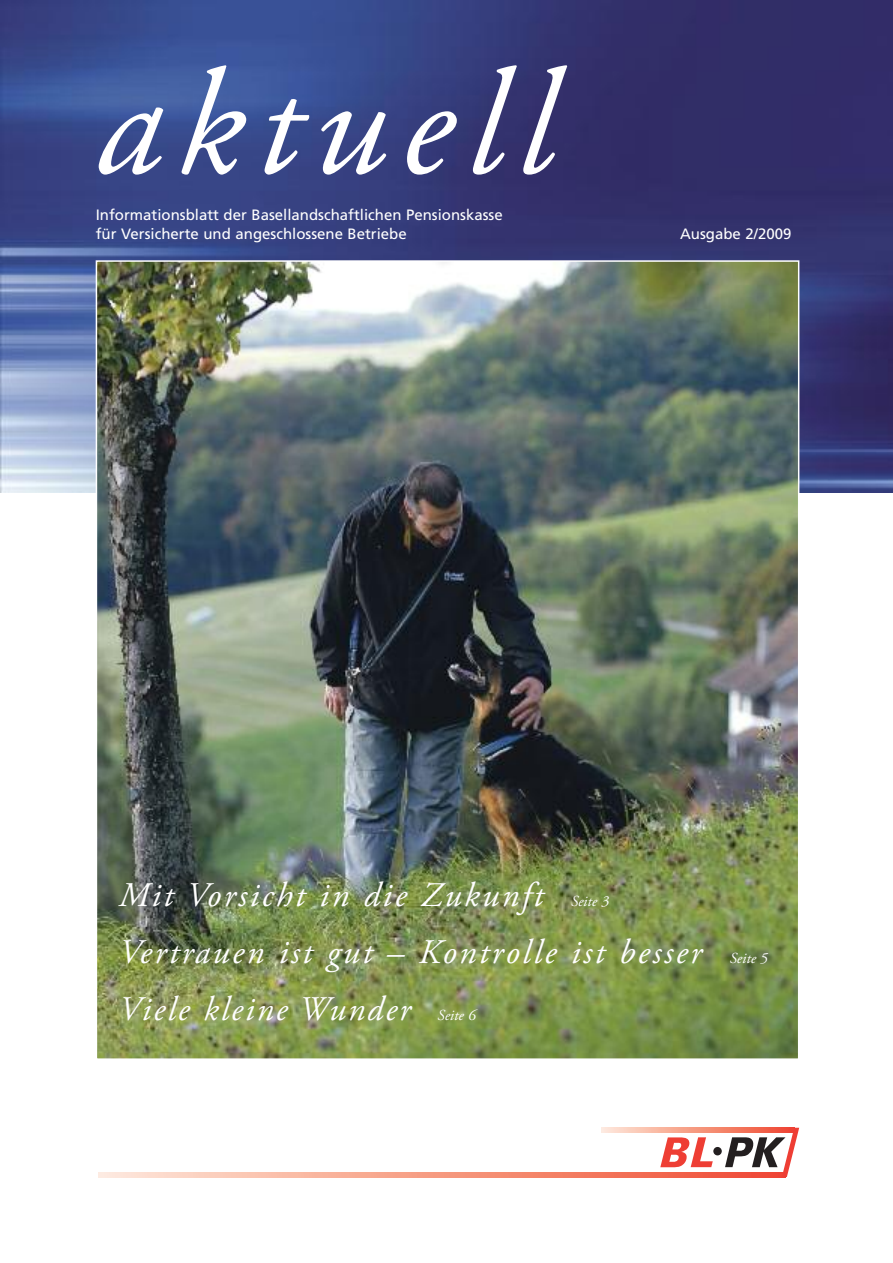
<style>
.page{position:relative;width:893px;height:1263px;background:#fff}
.page>*{position:absolute;margin:0;border:0;box-sizing:border-box;transform-origin:0 0}
.t1{font:italic 150px "Adobe Garamond Pro";letter-spacing:.09em;color:#fff}
.t2{font:italic 34.5px "Adobe Garamond Pro";letter-spacing:.075em;color:#fff}
.t3{font:italic 15.3px "Adobe Garamond Pro";color:#fff}
.t4{font:15px/19.5px "Frutiger LT Std";color:#fff}
</style>
<div class="page">
<div style="left:713px;top:1147px;width:9px;height:8px;background:#231f20;border-radius:50%"></div>
<svg style="left:660px;top:1137px;width:53px;height:30px"></svg>
<svg style="left:601px;top:1128px;width:124px;height:4px"></svg>
<svg style="left:99px;top:1173px;width:626px;height:4px"></svg>
<svg style="left:725px;top:1128px;width:74px;height:49px"></svg>
<img style="left:0;top:0;width:893px;height:493px">
<img style="left:99px;top:263px;width:697px;height:794px">
<h1 class="t1" style="left:96px;top:65px;width:459px">aktuell</h1>
<p class="t4" style="left:96px;top:206px;width:409px">Informationsblatt der Basellandschaftlichen Pensionskasse für Versicherte und angeschlossene Betriebe</p>
<p class="t4" style="left:680px;top:225px;width:113px">Ausgabe 2/2009</p>
<h2 class="t2" style="left:119px;top:881px;width:426px">Mit Vorsicht in die Zukunft</h2>
<p class="t3" style="left:571px;top:895px;width:40px">Seite 3</p>
<h2 class="t2" style="left:119px;top:938px;width:584px">Vertrauen ist gut – Kontrolle ist besser</h2>
<h2 class="t2" style="left:119px;top:995px;width:293px">Viele kleine Wunder</h2>
<p class="t3" style="left:438px;top:1009px;width:40px">Seite 6</p>
<p class="t3" style="left:730px;top:952px;width:40px">Seite 5</p>
</div>
